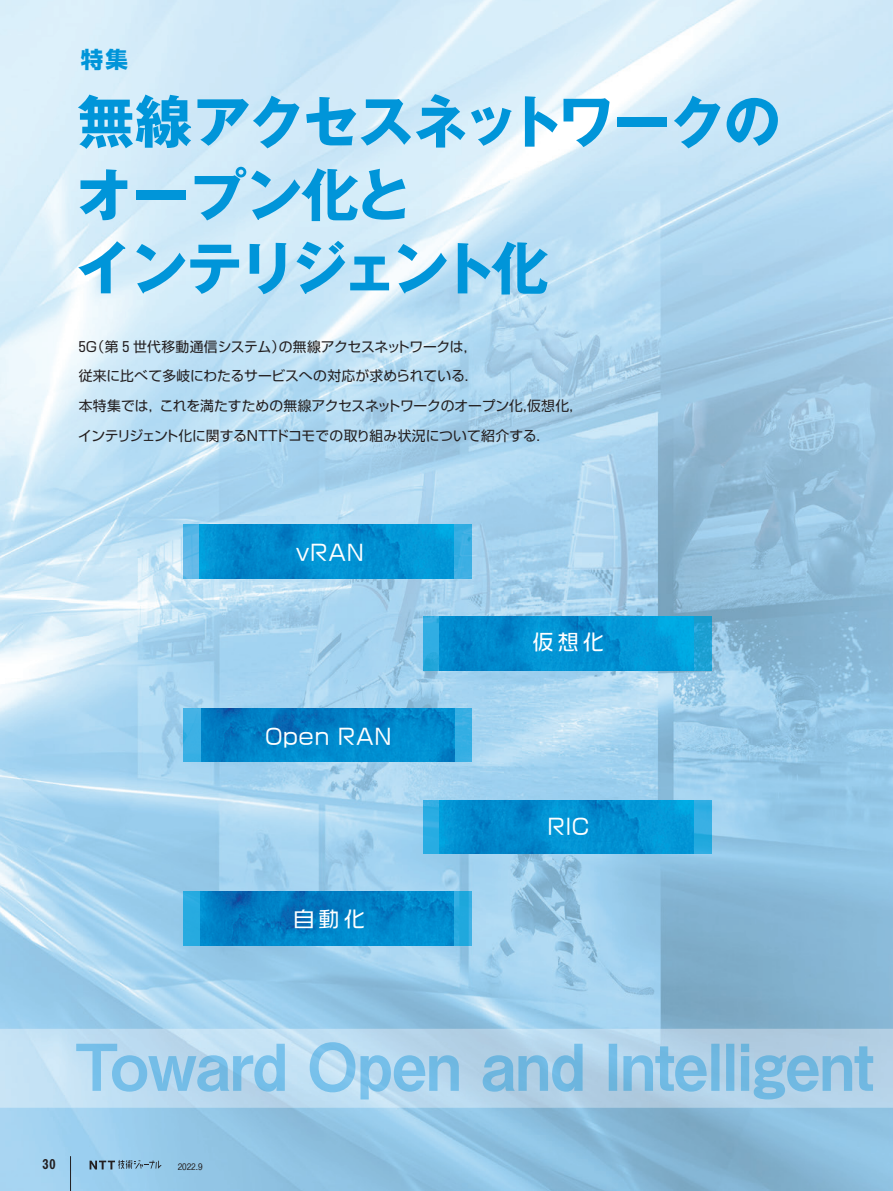
<style>
.page{position:relative;width:893px;height:1191px;background:#fff}
.page>*{position:absolute;margin:0;border:0;box-sizing:border-box;transform-origin:0 0}
.t1{font:700 57px/73.3px "Gothic MB101 Pro";letter-spacing:-.035em;color:#0095d9}
.t2{font:700 22.5px "Shin Go Pr 5";color:#0095d9}
.t3{font:21px "VDL Logo G Regular";letter-spacing:.05em;color:#fff}
.t4{font:13.8px/29.7px "Shin Go Pro";letter-spacing:-.01em;color:#231f20}
.t5{font:13.5px "Midashi Go Pro MB31";color:#231f20}
.t6{font:500 9px "Gothic BBB Pro";color:#231f20}
</style>
<div class="page">
<img style="left:0;top:0;width:893px;height:1191px">
<img style="left:183px;top:892px;width:288px;height:53px">
<svg style="left:200px;top:892px;width:254px;height:53px;background:#0080c5"></svg>
<img style="left:423px;top:800px;width:288px;height:53px">
<svg style="left:440px;top:800px;width:253px;height:53px;background:#018fd0"></svg>
<img style="left:423px;top:616px;width:288px;height:54px">
<svg style="left:440px;top:616px;width:254px;height:54px;background:#0191d2"></svg>
<img style="left:183px;top:708px;width:18px;height:54px">
<img style="left:455px;top:708px;width:16px;height:54px">
<svg style="left:201px;top:708px;width:254px;height:54px;background:#0082c6"></svg>
<img style="left:183px;top:524px;width:288px;height:54px">
<svg style="left:200px;top:524px;width:254px;height:54px;background:#018fd0"></svg>
<img style="left:0;top:1029px;width:893px;height:78px">
<svg style="left:90px;top:1160px;width:72px;height:9px"></svg>
<hr style="left:70px;top:1156px;width:1px;height:35px;background:#231f20">
<img style="left:76px;top:1042px;width:817px;height:57px">
<h2 class="t2" style="left:81px;top:41px;width:49px">特集</h2>
<h1 class="t1" style="left:76px;top:78px;width:706px">無線アクセスネットワークのオープン化と<br>インテリジェント化</h1>
<p class="t4" style="left:78px;top:330px;width:506px">5G（第 5 世代移動通信システム）の無線アクセスネットワークは，<br>従来に比べて多岐にわたるサービスへの対応が求められている．<br>本特集では，これを満たすための無線アクセスネットワークのオープン化，仮想化，インテリジェント化に関するNTTドコモでの取り組み状況について紹介する．</p>
<h3 class="t3" style="left:296px;top:538px;width:69px">vRAN</h3>
<h3 class="t3" style="left:265px;top:722px;width:127px">Open RAN</h3>
<h3 class="t3" style="left:293px;top:904px;width:73px">自動化</h3>
<p class="t5" style="left:42px;top:1153px;width:15px">30</p>
<p class="t6" style="left:178px;top:1159px;width:26px">2022.9</p>
<h3 class="t3" style="left:532px;top:627px;width:73px">仮想化</h3>
<h3 class="t3" style="left:548px;top:812px;width:43px">RIC</h3>
</div>
